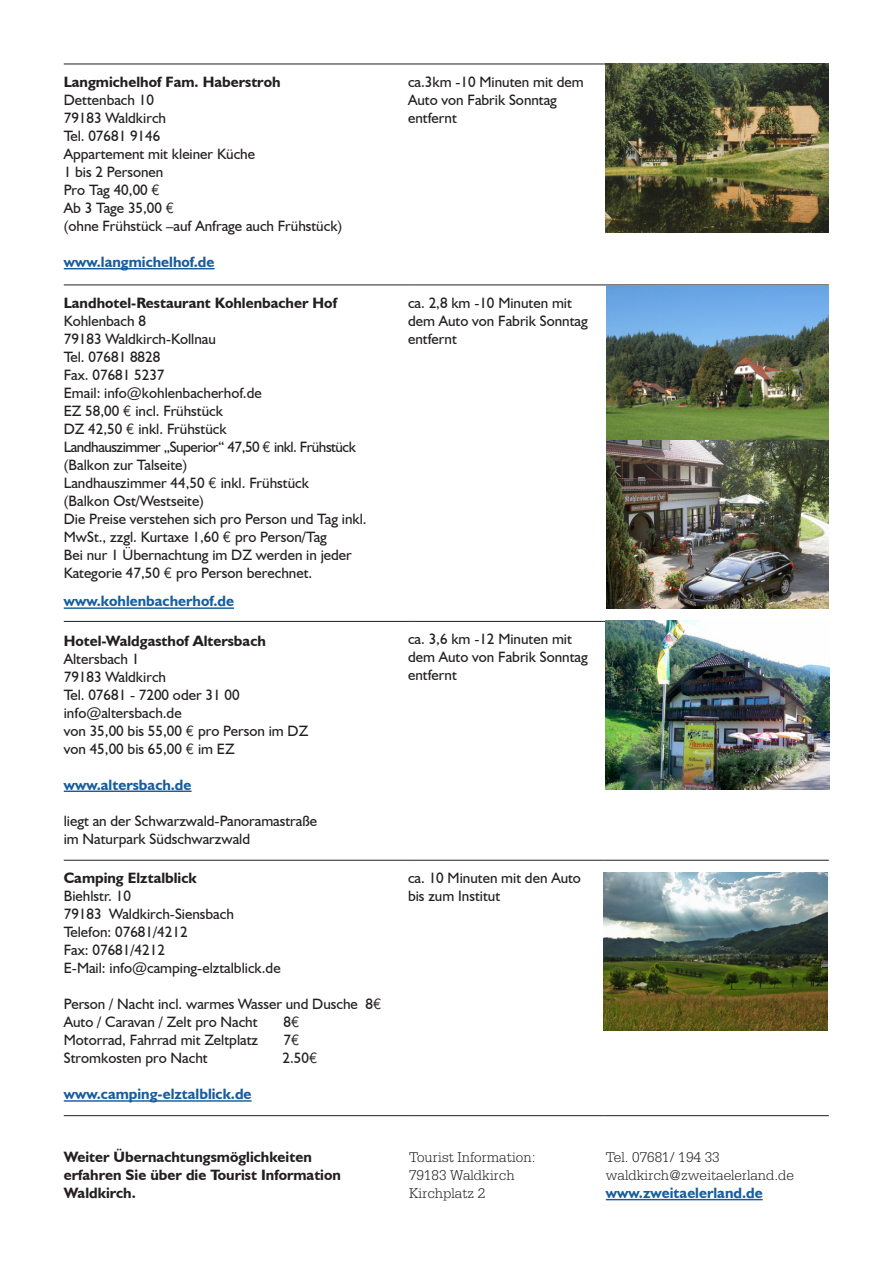
<style>
.page{position:relative;width:893px;height:1263px;background:#fff}
.page>*{position:absolute;margin:0;border:0;box-sizing:border-box;transform-origin:0 0}
.t1{font:15px/18px "Humanst 521";color:#231f20}
.t2{font:700 15px/18px "Humanst 521";color:#231f20}
.t3{font:700 15px "Humanst 521";color:#175d9e}
.t4{font:300 15px "Serifa";color:#231f20}
.t5{font:15px "Humanst 521";letter-spacing:-.03em;color:#231f20}
</style>
<div class="page">
<hr style="left:64px;top:285px;width:344px;height:1px;background:#231f20">
<hr style="left:408px;top:285px;width:196px;height:1px;background:#231f20">
<hr style="left:604px;top:285px;width:225px;height:1px;background:#231f20">
<hr style="left:64px;top:64px;width:344px;height:1px;background:#231f20">
<hr style="left:408px;top:64px;width:196px;height:1px;background:#231f20">
<hr style="left:604px;top:64px;width:225px;height:1px;background:#231f20">
<hr style="left:64px;top:621px;width:344px;height:1px;background:#231f20">
<hr style="left:408px;top:621px;width:196px;height:1px;background:#231f20">
<hr style="left:604px;top:621px;width:225px;height:1px;background:#231f20">
<hr style="left:64px;top:860px;width:344px;height:1px;background:#231f20">
<hr style="left:408px;top:860px;width:196px;height:1px;background:#231f20">
<hr style="left:604px;top:860px;width:225px;height:1px;background:#231f20">
<hr style="left:64px;top:1115px;width:344px;height:1px;background:#231f20">
<hr style="left:408px;top:1115px;width:196px;height:1px;background:#231f20">
<hr style="left:604px;top:1115px;width:225px;height:1px;background:#231f20">
<hr style="left:64px;top:268px;width:151px;height:1px;background:#175d9e">
<hr style="left:64px;top:607px;width:170px;height:2px;background:#175d9e">
<hr style="left:64px;top:790px;width:128px;height:2px;background:#175d9e">
<hr style="left:64px;top:1100px;width:188px;height:2px;background:#175d9e">
<img style="left:604px;top:873px;width:224px;height:157px">
<img style="left:606px;top:64px;width:223px;height:169px">
<img style="left:606px;top:285px;width:223px;height:323px">
<img style="left:606px;top:620px;width:223px;height:169px">
<hr style="left:606px;top:1199px;width:157px;height:1px;background:#175d9e">
<p class="t2" style="left:64px;top:73px;width:218px">Langmichelhof Fam. Haberstroh</p>
<p class="t1" style="left:64px;top:91px;width:92px">Dettenbach 10</p>
<p class="t1" style="left:64px;top:109px;width:104px">79183 Waldkirch</p>
<p class="t1" style="left:64px;top:127px;width:98px">Tel. 07681 9146</p>
<p class="t1" style="left:64px;top:145px;width:193px">Appartement mit kleiner Küche</p>
<p class="t1" style="left:64px;top:163px;width:101px">1 bis 2 Personen</p>
<p class="t1" style="left:64px;top:181px;width:98px">Pro Tag 40,00 €</p>
<p class="t1" style="left:64px;top:199px;width:112px">Ab 3 Tage 35,00 €</p>
<p class="t1" style="left:64px;top:217px;width:280px">(ohne Frühstück –auf Anfrage auch Frühstück)</p>
<p class="t3" style="left:64px;top:253px;width:152px">www.langmichelhof.de</p>
<p class="t2" style="left:64px;top:294px;width:275px">Landhotel-Restaurant Kohlenbacher Hof</p>
<p class="t1" style="left:64px;top:312px;width:84px">Kohlenbach 8</p>
<p class="t1" style="left:64px;top:330px;width:154px">79183 Waldkirch-Kollnau</p>
<p class="t1" style="left:64px;top:348px;width:98px">Tel. 07681 8828</p>
<p class="t1" style="left:64px;top:366px;width:102px">Fax. 07681 5237</p>
<p class="t1" style="left:64px;top:384px;width:199px">Email: info@kohlenbacherhof.de</p>
<p class="t1" style="left:64px;top:402px;width:161px">EZ 58,00 € incl. Frühstück</p>
<p class="t1" style="left:64px;top:420px;width:164px">DZ 42,50 € inkl. Frühstück</p>
<p class="t5" style="left:64px;top:438px;width:294px">Landhauszimmer „Superior“ 47,50 € inkl. Frühstück</p>
<p class="t1" style="left:64px;top:456px;width:125px">(Balkon zur Talseite)</p>
<p class="t1" style="left:64px;top:474px;width:247px">Landhauszimmer 44,50 € inkl. Frühstück</p>
<p class="t1" style="left:64px;top:492px;width:142px">(Balkon Ost/Westseite)</p>
<p class="t1" style="left:64px;top:510px;width:304px">Die Preise verstehen sich pro Person und Tag inkl.<br>MwSt., zzgl. Kurtaxe 1,60 € pro Person/Tag</p>
<p class="t1" style="left:64px;top:546px;width:290px">Bei nur 1 Übernachtung im DZ werden in jeder</p>
<p class="t1" style="left:64px;top:564px;width:250px">Kategorie 47,50 € pro Person berechnet.</p>
<p class="t3" style="left:64px;top:593px;width:172px">www.kohlenbacherhof.de</p>
<p class="t2" style="left:64px;top:631px;width:204px">Hotel-Waldgasthof Altersbach</p>
<p class="t1" style="left:64px;top:649px;width:77px">Altersbach 1</p>
<p class="t1" style="left:64px;top:667px;width:104px">79183 Waldkirch</p>
<p class="t1" style="left:64px;top:685px;width:177px">Tel. 07681 - 7200 oder 31 00</p>
<p class="t1" style="left:64px;top:703px;width:119px">info@altersbach.de</p>
<p class="t1" style="left:64px;top:721px;width:246px">von 35,00 bis 55,00 € pro Person im DZ</p>
<p class="t1" style="left:64px;top:739px;width:172px">von 45,00 bis 65,00 € im EZ</p>
<p class="t3" style="left:64px;top:776px;width:129px">www.altersbach.de</p>
<p class="t1" style="left:64px;top:811px;width:255px">liegt an der Schwarzwald-Panoramastraße</p>
<p class="t1" style="left:64px;top:829px;width:188px">im Naturpark Südschwarzwald</p>
<p class="t2" style="left:64px;top:869px;width:135px">Camping Elztalblick</p>
<p class="t1" style="left:64px;top:887px;width:69px">Biehlstr. 10</p>
<p class="t1" style="left:64px;top:905px;width:172px">79183 Waldkirch-Siensbach</p>
<p class="t1" style="left:64px;top:923px;width:125px">Telefon: 07681/4212</p>
<p class="t1" style="left:64px;top:941px;width:103px">Fax: 07681/4212</p>
<p class="t1" style="left:64px;top:959px;width:218px">E-Mail: info@camping-elztalblick.de</p>
<p class="t1" style="left:64px;top:995px;width:319px">Person / Nacht incl. warmes Wasser und Dusche 8€</p>
<p class="t1" style="left:64px;top:1013px;width:195px">Auto / Caravan / Zelt pro Nacht</p>
<p class="t1" style="left:284px;top:1013px;width:18px">8€</p>
<p class="t1" style="left:64px;top:1031px;width:196px">Motorrad, Fahrrad mit Zeltplatz</p>
<p class="t1" style="left:284px;top:1031px;width:18px">7€</p>
<p class="t1" style="left:64px;top:1049px;width:145px">Stromkosten pro Nacht</p>
<p class="t1" style="left:282px;top:1049px;width:37px">2.50€</p>
<p class="t3" style="left:64px;top:1085px;width:189px">www.camping-elztalblick.de</p>
<p class="t2" style="left:64px;top:1148px;width:249px">Weiter Übernachtungsmöglichkeiten</p>
<p class="t2" style="left:64px;top:1166px;width:279px">erfahren Sie über die Tourist Information<br>Waldkirch.</p>
<p class="t1" style="left:408px;top:73px;width:177px">ca.3km -10 Minuten mit dem<br>Auto von Fabrik Sonntag entfernt</p>
<p class="t1" style="left:408px;top:294px;width:181px">ca. 2,8 km -10 Minuten mit dem Auto von Fabrik Sonntag entfernt</p>
<p class="t1" style="left:408px;top:630px;width:181px">ca. 3,6 km -12 Minuten mit dem Auto von Fabrik Sonntag entfernt</p>
<p class="t1" style="left:408px;top:869px;width:174px">ca. 10 Minuten mit den Auto bis zum Institut</p>
<p class="t4" style="left:409px;top:1149px;width:128px">Tourist Information:</p>
<p class="t4" style="left:409px;top:1167px;width:107px">79183 Waldkirch</p>
<p class="t4" style="left:409px;top:1185px;width:78px">Kirchplatz 2</p>
<p class="t4" style="left:606px;top:1149px;width:115px">Tel. 07681/ 194 33</p>
<p class="t4" style="left:606px;top:1167px;width:190px">waldkirch@zweitaelerland.de</p>
<p class="t3" style="left:606px;top:1184px;width:158px">www.zweitaelerland.de</p>
</div>
